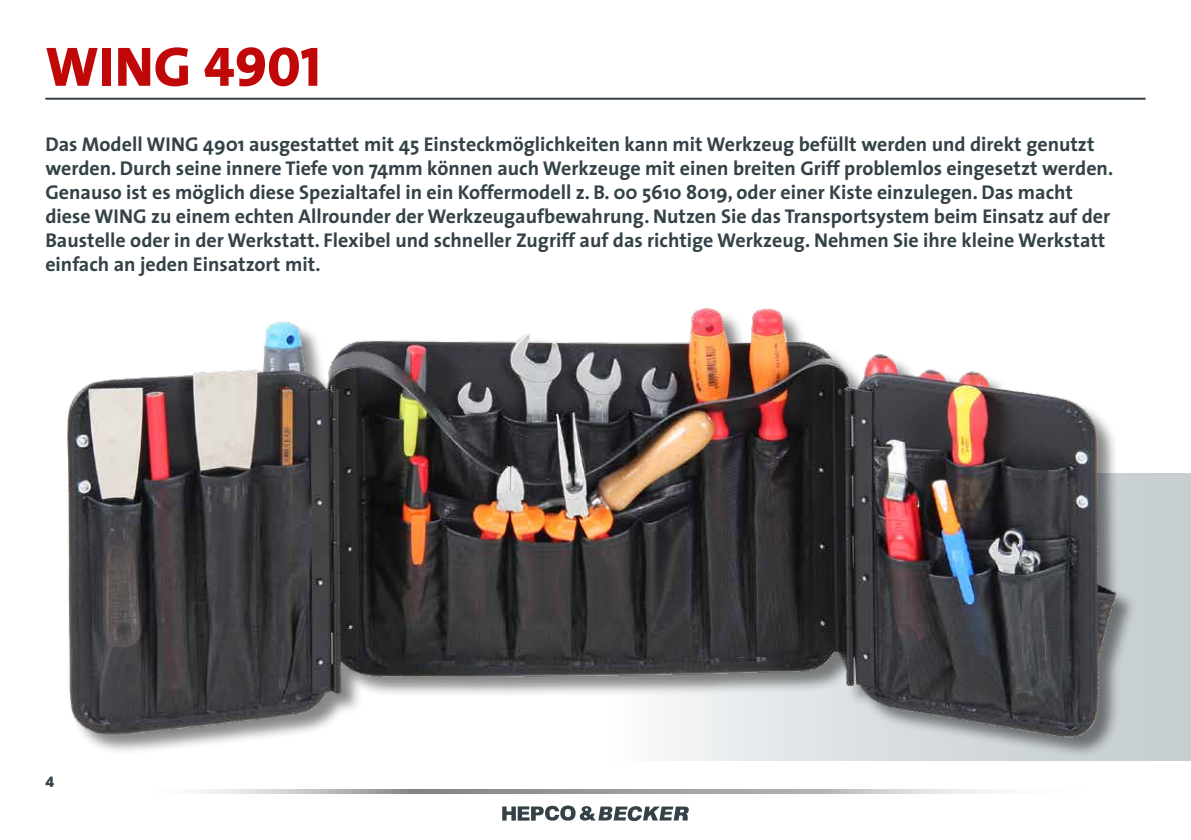
<style>
.page{position:relative;width:1191px;height:840px;background:#fff}
.page>*{position:absolute;margin:0;border:0;box-sizing:border-box;transform-origin:0 0}
.t1{font:56px "The Sans Extra Bold Caps";color:#c00808}
.t2{font:700 20px/24px "The Sans";color:#344247}
.t3{font:700 14px "Avant Garde";color:#344247}
</style>
<div class="page">
<div style="left:541px;top:472px;width:650px;height:288px;background:#c7cfd3"></div>
<div style="left:68px;top:310px;width:1069px;height:447px;background:#000;opacity:.47"></div>
<img style="left:68px;top:309px;width:1050px;height:427px">
<svg style="left:201px;top:789px;width:792px;height:4px;background:#b2b4b5"></svg>
<svg style="left:502px;top:805px;width:187px;height:15px"></svg>
<hr style="left:45px;top:98px;width:1100px;height:2px;background:#344247">
<h1 class="t1" style="left:45px;top:20px;width:277px">WING 4901</h1>
<p class="t2" style="left:45px;top:131px;width:1069px">Das Modell WING 4901 ausgestattet mit 45 Einsteckmöglichkeiten kann mit Werkzeug befüllt werden und direkt genutzt werden. Durch seine innere Tiefe von 74mm können auch Werkzeuge mit einen breiten Griff problemlos eingesetzt werden.<br>Genauso ist es möglich diese Spezialtafel in ein Koffermodell z. B. 00 5610 8019, oder einer Kiste einzulegen. Das macht diese WING zu einem echten Allrounder der Werkzeugaufbewahrung. Nutzen Sie das Transportsystem beim Einsatz auf der Baustelle oder in der Werkstatt. Flexibel und schneller Zugriff auf das richtige Werkzeug. Nehmen Sie ihre kleine Werkstatt einfach an jeden Einsatzort mit.</p>
<p class="t3" style="left:45px;top:772px;width:10px">4</p>
</div>
